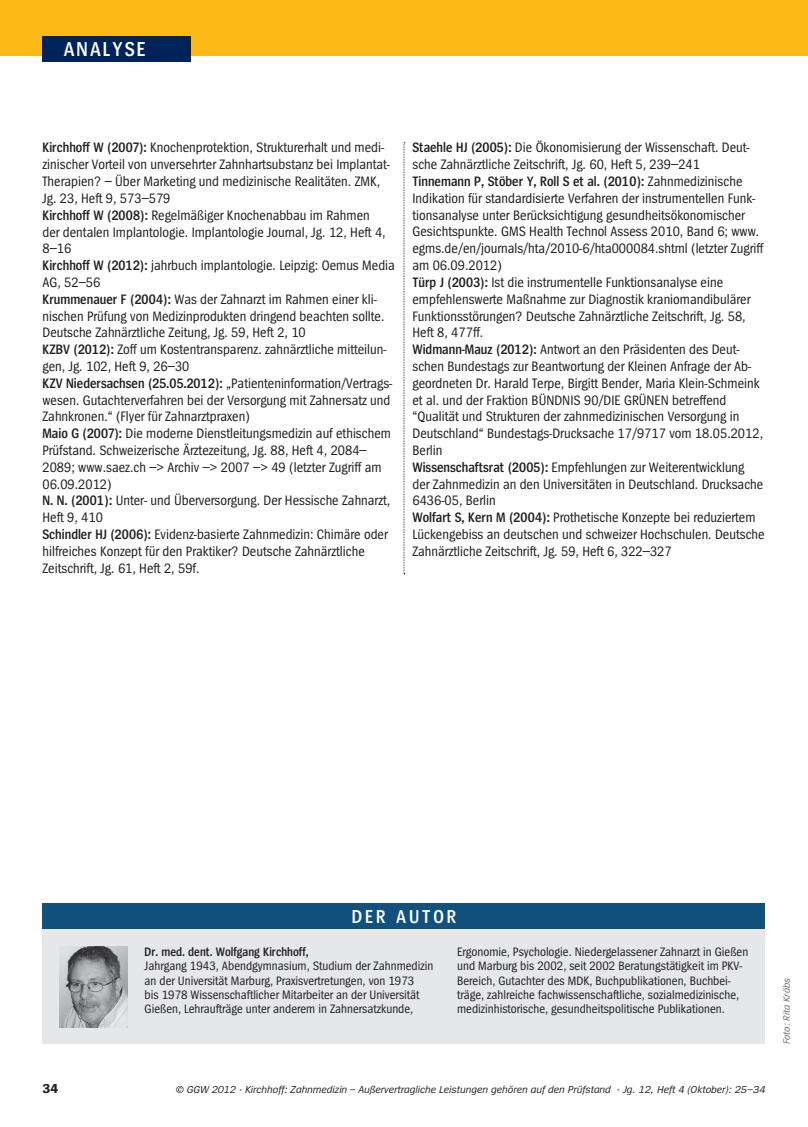
<style>
.page{position:relative;width:808px;height:1127px;background:#fff}
.page>*{position:absolute;margin:0;border:0;box-sizing:border-box;transform-origin:0 0}
.t1{font:600 21px "Spiegel Cd";color:#fff}
.t2{font:600 19.5px "Spiegel Cd";letter-spacing:.15em;color:#fff}
.t3{font:14.25px/16.8px "Spiegel Cd";color:#231f20}
.t4{font:700 13.5px "Spiegel";color:#231f20}
.t5{font:12.75px/14.2px "Spiegel Cd";color:#231f20}
.t6{font:600 12.75px "Spiegel Cd";color:#231f20}
.t7{font:italic 10.5px "Spiegel";color:#231f20}
.t8{font:italic 9.75px "Spiegel";color:#6c6d70}
.s1{font-weight:600}
</style>
<div class="page">
<div style="left:0;top:0;width:808px;height:55px;background:#fcb814"></div>
<div style="left:43px;top:36px;width:148px;height:26px;background:#002359"></div>
<svg style="left:404px;top:142px;width:1px;height:432px"></svg>
<div style="left:43px;top:927px;width:722px;height:117px;background:#e6e7e9"></div>
<div style="left:43px;top:904px;width:722px;height:25px;background:#12517d"></div>
<img style="left:60px;top:946px;width:68px;height:81px">
<h1 class="t1" style="left:64px;top:38px;width:83px">Analyse</h1>
<p class="t3" style="left:42px;top:140px;width:354px"><span class="s1">Kirchhoff W (2007):</span> Knochenprotektion, Strukturerhalt und medi&shy;zinischer Vorteil von unversehrter Zahnhartsubstanz bei Implantat-Therapien? – Über Marketing und medizinische Realitäten. ZMK, Jg. 23, Heft 9, 573–579<br><span class="s1">Kirchhoff W (2008):</span> Regelmäßiger Knochenabbau im Rahmen<br>der dentalen Implantologie. Implantologie Journal, Jg. 12, Heft 4, 8–16<br><span class="s1">Kirchhoff W (2012):</span> jahrbuch implantologie. Leipzig: Oemus Media AG, 52–56<br><span class="s1">Krummenauer F (2004):</span> Was der Zahnarzt im Rahmen einer kli&shy;nischen Prüfung von Medizinprodukten dringend beachten sollte.<br>Deutsche Zahnärztliche Zeitung, Jg. 59, Heft 2, 10<br><span class="s1">KZBV (2012):</span> Zoff um Kostentransparenz. zahnärztliche mitteilun&shy;gen, Jg. 102, Heft 9, 26–30<br><span class="s1">KZV Niedersachsen (25.05.2012):</span> „Patienteninformation/Vertrags&shy;wesen. Gutachterverfahren bei der Versorgung mit Zahnersatz und Zahnkronen.“ (Flyer für Zahnarztpraxen)<br><span class="s1">Maio G (2007):</span> Die moderne Dienstleitungsmedizin auf ethischem Prüfstand. Schweizerische Ärztezeitung, Jg. 88, Heft 4, 2084– 2089; www.saez.ch –&gt; Archiv –&gt; 2007 –&gt; 49 (letzter Zugriff am 06.09.2012)<br><span class="s1">N. N. (2001):</span> Unter- und Überversorgung. Der Hessische Zahnarzt, Heft 9, 410<br><span class="s1">Schindler HJ (2006):</span> Evidenz-basierte Zahnmedizin: Chimäre oder hilfreiches Konzept für den Praktiker? Deutsche Zahnärztliche Zeitschrift, Jg. 61, Heft 2, 59f.</p>
<p class="t3" style="left:412px;top:140px;width:354px"><span class="s1">Staehle HJ (2005):</span> Die Ökonomisierung der Wissenschaft. Deut&shy;sche Zahnärztliche Zeitschrift, Jg. 60, Heft 5, 239–241<br><span class="s1">Tinnemann P, Stöber Y, Roll S et al. (2010):</span> Zahnmedizinische Indikation für standardisierte Verfahren der instrumentellen Funk&shy;tionsanalyse unter Berücksichtigung gesundheitsökonomischer Gesichtspunkte. GMS Health Technol Assess 2010, Band 6; www. egms.de/en/journals/hta/2010-6/hta000084.shtml (letzter Zugriff am 06.09.2012)<br><span class="s1">Türp J (2003):</span> Ist die instrumentelle Funktionsanalyse eine empfehlenswerte Maßnahme zur Diagnostik kraniomandibulärer Funktionsstörungen? Deutsche Zahnärztliche Zeitschrift, Jg. 58, Heft 8, 477ff.<br><span class="s1">Widmann-Mauz (2012):</span> Antwort an den Präsidenten des Deut&shy;schen Bundestags zur Beantwortung der Kleinen Anfrage der Ab&shy;geordneten Dr. Harald Terpe, Birgitt Bender, Maria Klein-Schmeink et al. und der Fraktion BÜNDNIS 90/DIE GRÜNEN betreffend “Qualität und Strukturen der zahnmedizinischen Versorgung in Deutschland“ Bundestags-Drucksache 17/9717 vom 18.05.2012, Berlin<br><span class="s1">Wissenschaftsrat (2005):</span> Empfehlungen zur Weiterentwicklung der Zahnmedizin an den Universitäten in Deutschland. Drucksache 6436-05, Berlin<br><span class="s1">Wolfart S, Kern M (2004):</span> Prothetische Konzepte bei reduziertem Lückengebiss an deutschen und schweizer Hochschulen. Deutsche Zahnärztliche Zeitschrift, Jg. 59, Heft 6, 322–327</p>
<h2 class="t2" style="left:352px;top:907px;width:106px">Der Autor</h2>
<p class="t6" style="left:145px;top:945px;width:166px">Dr. med. dent. Wolfgang Kirchhoff,</p>
<p class="t5" style="left:145px;top:959px;width:290px">Jahrgang 1943, Abendgymnasium, Studium der Zahnmedizin an der Universität Marburg, Praxisvertretungen, von 1973<br>bis 1978 Wissenschaftlicher Mitarbeiter an der Universität Gießen, Lehraufträge unter anderem in Zahnersatzkunde,</p>
<p class="t5" style="left:457px;top:945px;width:293px">Ergonomie, Psychologie. Niedergelassener Zahnarzt in Gießen und Marburg bis 2002, seit 2002 Beratungstätigkeit im PKV-Bereich, Gutachter des MDK, Buchpublikationen, Buchbei&shy;träge, zahlreiche fachwissenschaftliche, sozialmedizinische, medizinhistorische, gesundheitspolitische Publikationen.</p>
<p class="t4" style="left:43px;top:1081px;width:17px">34</p>
<p class="t7" style="left:176px;top:1084px;width:591px">© GGW 2012 · Kirchhoff: Zahnmedizin – Außervertragliche Leistungen gehören auf den Prüfstand · Jg. 12, Heft 4 (Oktober): 25–34</p>
<p class="t8" style="left:782px;top:1044px;width:67px;rotate:-90deg">Foto: Rita Kräbs</p>
</div>
